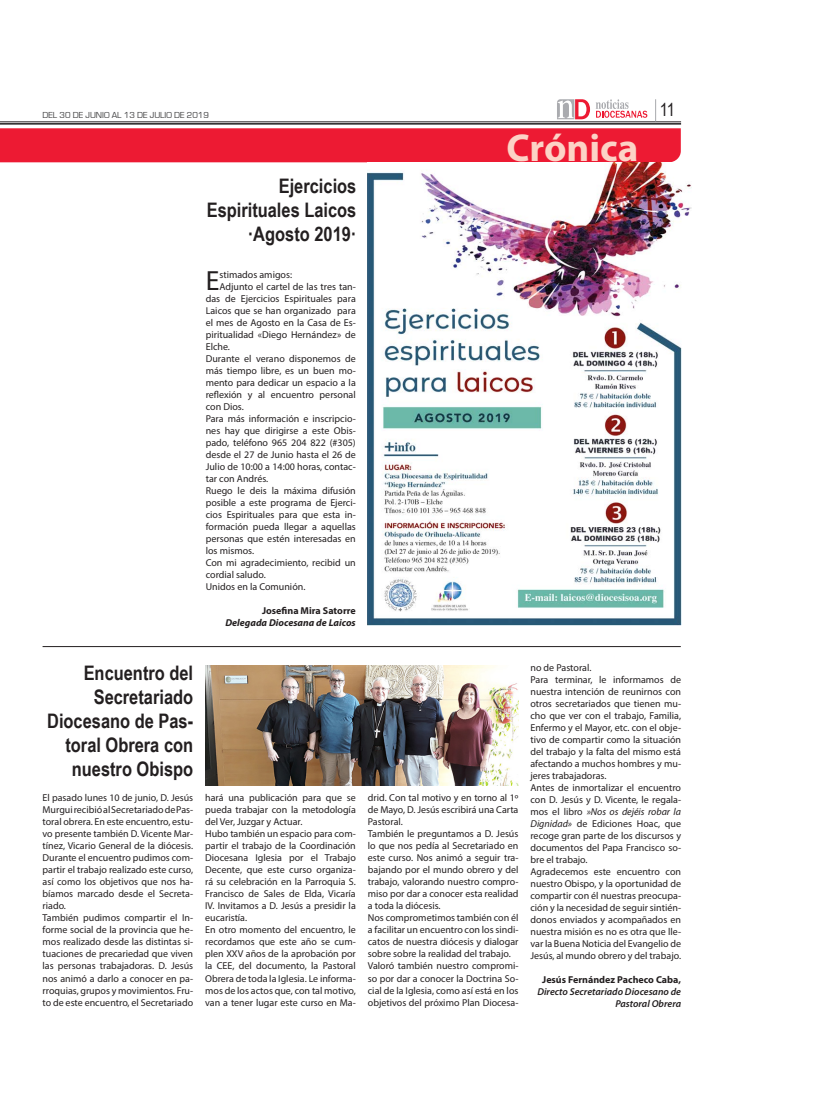
<style>
.page{position:relative;width:823px;height:1106px;background:#fff}
.page>*{position:absolute;margin:0;border:0;box-sizing:border-box;transform-origin:0 0}
.t1{font:700 39px "Myriad Pro";color:#fcd3c6}
.Párrafo_NODI{font:27.8px "Myriad Pro";color:#231f20}
.parrafo2{font:700 20px/24px "Arial Narrow";color:#231f20;text-align:right}
.Párrafo_NODI-2{font:700 20px "Arial Narrow";color:#231f20}
.t2{font:18px "Arial Narrow";color:#231f20}
.parrafo2-2{font:10px/12px "Myriad Pro";color:#231f20;text-align:justify}
.Párrafo_NODI-3{font:10px/12px "Myriad Pro";color:#231f20;text-align:justify}
.parrafo2-3{font:italic 600 10px/12px "Myriad Pro";color:#231f20;text-align:right}
.parrafo2-4{font:700 10px "Myriad Pro";color:#231f20}
.Párrafo_NODI-4{font:italic 700 10px "Myriad Pro";color:#231f20}
.Párrafo_NODI-5{font:700 10px "Myriad Pro";color:#231f20}
.t3{font:9px "Eurostile";color:#3e3e3f}
.s1{font-style:italic}
</style>
<div class="page">
<hr style="left:0;top:122px;width:680px;height:1px;background:#231f20">
<hr style="left:0;top:123px;width:680px;height:2px;background:#231f20">
<svg style="left:557px;top:99px;width:32px;height:20px"></svg>
<svg style="left:596px;top:99px;width:51px;height:19px"></svg>
<div style="left:0;top:128px;width:680px;height:34px;background:#ed1a33"></div>
<img style="left:367px;top:162px;width:324px;height:464px">
<img style="left:205px;top:665px;width:313px;height:120px">
<hr style="left:43px;top:646px;width:637px;height:1px;background:#231f20">
<p class="t3" style="left:43px;top:110px;width:168px">DEL 30 DE JUNIO AL 13 DE JULIO DE 2019</p>
<p class="t2" style="left:659px;top:97px;width:17px">11</p>
<p class="t1" style="left:506px;top:122px;width:133px">Crónica</p>
<p class="Párrafo_NODI-2" style="left:278px;top:171px;width:79px">Ejercicios</p>
<p class="Párrafo_NODI-2" style="left:206px;top:195px;width:151px">Espirituales Laicos</p>
<p class="Párrafo_NODI-2" style="left:248px;top:219px;width:110px">·Agosto 2019·</p>
<p class="Párrafo_NODI" style="left:206px;top:263px;width:15px">E</p>
<p class="Párrafo_NODI-3" style="left:219px;top:268px;width:74px">stimados amigos:</p>
<p class="Párrafo_NODI-3" style="left:206px;top:280px;width:151px;text-indent:14px">Adjunto el cartel de las tres tan&shy;das de Ejercicios Espirituales para Laicos que se han organizado para el mes de Agosto en la Casa de Es&shy;piritualidad «Diego Hernández» de Elche.</p>
<p class="Párrafo_NODI-3" style="left:206px;top:352px;width:151px">Durante el verano disponemos de más tiempo libre, es un buen mo&shy;mento para dedicar un espacio a la reflexión y al encuentro personal con Dios.</p>
<p class="Párrafo_NODI-3" style="left:206px;top:412px;width:151px">Para más información e inscripcio&shy;nes hay que dirigirse a este Obis&shy;pado, teléfono 965 204 822 (#305) desde el 27 de Junio hasta el 26 de Julio de 10:00 a 14:00 horas, contac&shy;tar con Andrés.</p>
<p class="Párrafo_NODI-3" style="left:206px;top:484px;width:151px">Ruego le deis la máxima difusión posible a este programa de Ejerci&shy;cios Espirituales para que esta in&shy;formación pueda llegar a aquellas personas que estén interesadas en los mismos.</p>
<p class="Párrafo_NODI-3" style="left:206px;top:556px;width:151px">Con mi agradecimiento, recibid un cordial saludo.</p>
<p class="Párrafo_NODI-3" style="left:206px;top:580px;width:101px">Unidos en la Comunión.</p>
<p class="Párrafo_NODI-5" style="left:262px;top:604px;width:95px">Josefina Mira Satorre</p>
<p class="Párrafo_NODI-4" style="left:225px;top:616px;width:132px">Delegada Diocesana de Laicos</p>
<p class="parrafo2" style="left:84px;top:660px;width:111px">Encuentro del</p>
<p class="parrafo2" style="left:94px;top:684px;width:101px">Secretariado</p>
<p class="parrafo2" style="left:47px;top:708px;width:147px">Diocesano de Pas&shy;toral Obrera con nuestro Obispo</p>
<p class="parrafo2-2" style="left:43px;top:792px;width:152px">El pasado lunes 10 de junio, D. Jesús Murgui recibió al Secretariado de Pas&shy;toral obrera. En este encuentro, estu&shy;vo presente también D. Vicente Mar&shy;tínez, Vicario General de la diócesis.</p>
<p class="parrafo2-2" style="left:43px;top:852px;width:152px">Durante el encuentro pudimos com&shy;partir el trabajo realizado este curso, así como los objetivos que nos ha&shy;bíamos marcado desde el Secreta&shy;riado.</p>
<p class="parrafo2-2" style="left:43px;top:912px;width:152px">También pudimos compartir el In&shy;forme social de la provincia que he&shy;mos realizado desde las distintas si&shy;tuaciones de precariedad que viven las personas trabajadoras. D. Jesús nos animó a darlo a conocer en pa&shy;rroquias, grupos y movimientos. Fru&shy;to de este encuentro, el Secretariado</p>
<p class="parrafo2-2" style="left:205px;top:792px;width:152px">hará una publicación para que se pueda trabajar con la metodología del Ver, Juzgar y Actuar.</p>
<p class="parrafo2-2" style="left:205px;top:828px;width:152px">Hubo también un espacio para com&shy;partir el trabajo de la Coordinación Diocesana Iglesia por el Trabajo Decente, que este curso organiza&shy;rá su celebración en la Parroquia S.<br>Francisco de Sales de Elda, Vicaría IV. Invitamos a D. Jesús a presidir la eucaristía.</p>
<p class="parrafo2-2" style="left:205px;top:924px;width:152px">En otro momento del encuentro, le recordamos que este año se cum&shy;plen XXV años de la aprobación por la CEE, del documento, la Pastoral Obrera de toda la Iglesia. Le informa&shy;mos de los actos que, con tal motivo, van a tener lugar este curso en Ma-</p>
<p class="parrafo2-2" style="left:367px;top:792px;width:152px">drid. Con tal motivo y en torno al 1º de Mayo, D. Jesús escribirá una Carta Pastoral.</p>
<p class="parrafo2-2" style="left:367px;top:828px;width:152px">También le preguntamos a D. Jesús lo que nos pedía al Secretariado en este curso. Nos animó a seguir tra&shy;bajando por el mundo obrero y del trabajo, valorando nuestro compro&shy;miso por dar a conocer esta realidad a toda la diócesis.</p>
<p class="parrafo2-2" style="left:367px;top:912px;width:152px">Nos comprometimos también con él a facilitar un encuentro con los sindi&shy;catos de nuestra diócesis y dialogar sobre sobre la realidad del trabajo.</p>
<p class="parrafo2-2" style="left:367px;top:960px;width:152px">Valoró también nuestro compromi&shy;so por dar a conocer la Doctrina So&shy;cial de la Iglesia, como así está en los objetivos del próximo Plan Diocesa-</p>
<p class="parrafo2-2" style="left:530px;top:661px;width:62px">no de Pastoral.</p>
<p class="parrafo2-2" style="left:530px;top:673px;width:152px">Para terminar, le informamos de nuestra intención de reunirnos con otros secretariados que tienen mu&shy;cho que ver con el trabajo, Familia, Enfermo y el Mayor, etc. con el obje&shy;tivo de compartir como la situación del trabajo y la falta del mismo está afectando a muchos hombres y mu&shy;jeres trabajadoras.</p>
<p class="parrafo2-2" style="left:530px;top:781px;width:152px">Antes de inmortalizar el encuentro con D. Jesús y D. Vicente, le regala&shy;mos el libro <span class="s1">»Nos os dejéis robar la Dignidad»</span> de Ediciones Hoac, que recoge gran parte de los discursos y documentos del Papa Francisco so&shy;bre el trabajo.</p>
<p class="parrafo2-2" style="left:530px;top:865px;width:152px">Agradecemos este encuentro con nuestro Obispo, y la oportunidad de compartir con él nuestras preocupa&shy;ción y la necesidad de seguir sintién&shy;donos enviados y acompañados en nuestra misión es no es otra que lle&shy;var la Buena Noticia del Evangelio de Jesús, al mundo obrero y del trabajo.</p>
<p class="parrafo2-4" style="left:542px;top:972px;width:140px">Jesús Fernández Pacheco Caba,</p>
<p class="parrafo2-3" style="left:537px;top:985px;width:145px">Directo Secretariado Diocesano de<br>Pastoral Obrera</p>
</div>
